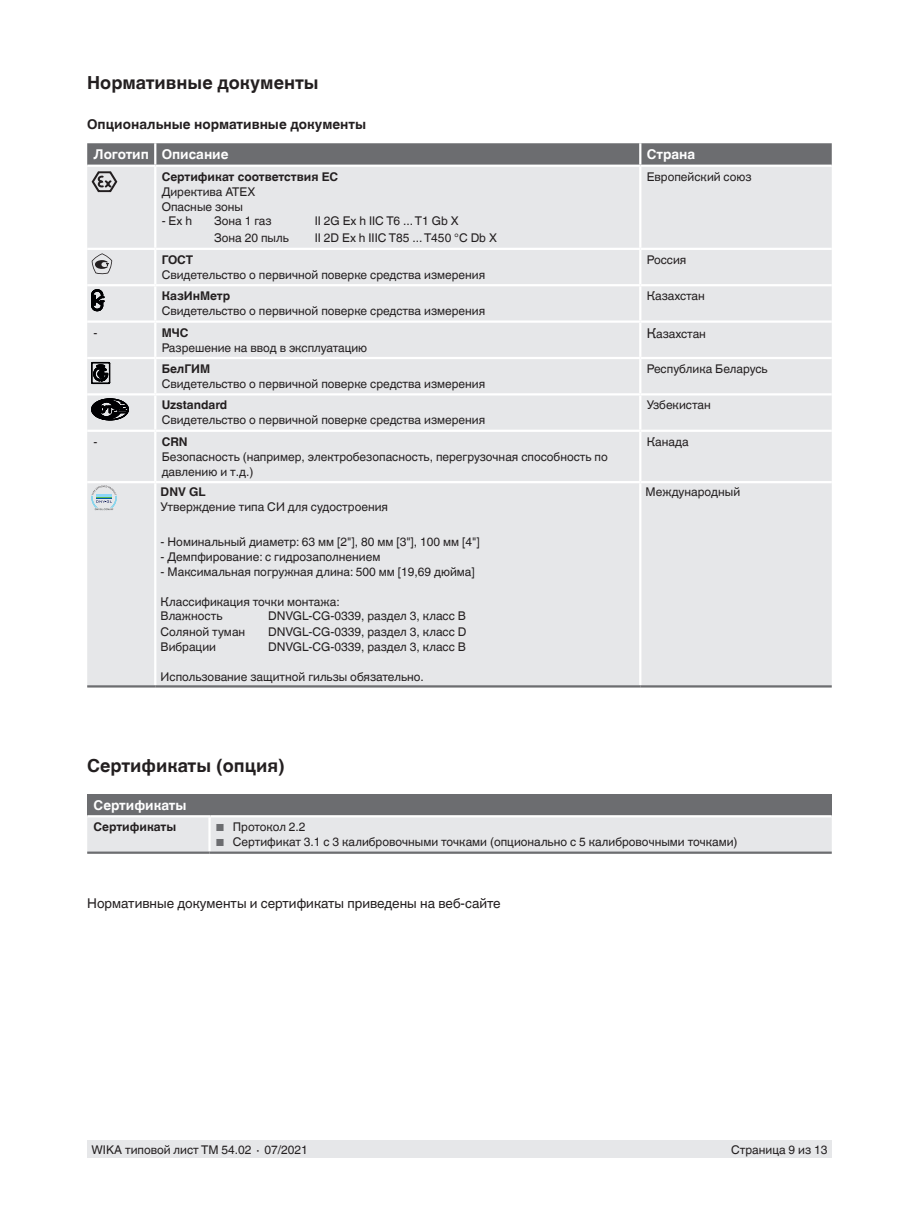
<style>
.page{position:relative;width:919px;height:1214px;background:#fff}
.page>*{position:absolute;margin:0;border:0;box-sizing:border-box;transform-origin:0 0}
.t1{font:700 18px "Helvetica World";color:#231f20}
.t2{font:13.5px "Helvetica World";color:#231f20}
.t3{font:700 13.5px "Helvetica World";color:#231f20}
.t4{font:700 13.5px "Helvetica World";color:#fff}
.t5{font:12px/15px "Helvetica World";color:#231f20}
.t6{font:700 12px "Helvetica World";color:#231f20}
.s1{font-size:13.5px}
.s2{font-size:10.2px;color:#6c6d70}
</style>
<div class="page">
<div style="left:87px;top:1140px;width:744px;height:17px;background:#e6e7e9"></div>
<div style="left:87px;top:192px;width:744px;height:493px;background:#e6e7e9"></div>
<hr style="left:155px;top:248px;width:485px;height:2px;background:#fff">
<hr style="left:155px;top:284px;width:485px;height:2px;background:#fff">
<hr style="left:155px;top:429px;width:485px;height:3px;background:#fff">
<hr style="left:155px;top:481px;width:485px;height:2px;background:#fff">
<hr style="left:154px;top:286px;width:2px;height:34px;background:#fff">
<hr style="left:639px;top:286px;width:2px;height:34px;background:#fff">
<hr style="left:154px;top:359px;width:2px;height:34px;background:#fff">
<hr style="left:639px;top:359px;width:2px;height:34px;background:#fff">
<hr style="left:155px;top:393px;width:485px;height:2px;background:#fff">
<hr style="left:640px;top:393px;width:191px;height:2px;background:#fff">
<hr style="left:87px;top:393px;width:68px;height:2px;background:#fff">
<hr style="left:87px;top:357px;width:68px;height:2px;background:#fff">
<hr style="left:155px;top:357px;width:485px;height:2px;background:#fff">
<hr style="left:640px;top:357px;width:191px;height:2px;background:#fff">
<hr style="left:87px;top:320px;width:68px;height:3px;background:#fff">
<hr style="left:155px;top:320px;width:485px;height:3px;background:#fff">
<hr style="left:154px;top:323px;width:2px;height:34px;background:#fff">
<hr style="left:640px;top:320px;width:191px;height:3px;background:#fff">
<hr style="left:639px;top:323px;width:2px;height:34px;background:#fff">
<hr style="left:154px;top:395px;width:2px;height:34px;background:#fff">
<hr style="left:639px;top:395px;width:2px;height:34px;background:#fff">
<hr style="left:154px;top:483px;width:2px;height:202px;background:#fff">
<hr style="left:639px;top:483px;width:2px;height:202px;background:#fff">
<hr style="left:87px;top:284px;width:68px;height:2px;background:#fff">
<hr style="left:87px;top:429px;width:68px;height:3px;background:#fff">
<hr style="left:640px;top:284px;width:191px;height:2px;background:#fff">
<hr style="left:640px;top:429px;width:191px;height:3px;background:#fff">
<hr style="left:640px;top:248px;width:191px;height:2px;background:#fff">
<hr style="left:640px;top:481px;width:191px;height:2px;background:#fff">
<hr style="left:87px;top:248px;width:68px;height:2px;background:#fff">
<hr style="left:87px;top:481px;width:68px;height:2px;background:#fff">
<hr style="left:639px;top:167px;width:2px;height:81px;background:#fff">
<hr style="left:154px;top:167px;width:2px;height:81px;background:#fff">
<hr style="left:87px;top:685px;width:68px;height:2px;background:#6c6d70">
<hr style="left:155px;top:685px;width:485px;height:2px;background:#6c6d70">
<hr style="left:640px;top:685px;width:191px;height:2px;background:#6c6d70">
<hr style="left:639px;top:250px;width:2px;height:34px;background:#fff">
<hr style="left:639px;top:432px;width:2px;height:49px;background:#fff">
<hr style="left:154px;top:250px;width:2px;height:34px;background:#fff">
<hr style="left:154px;top:432px;width:2px;height:49px;background:#fff">
<div style="left:161px;top:611px;width:352px;height:40px;background:#e6e7e9"></div>
<div style="left:87px;top:794px;width:744px;height:22px;background:#6c6d70"></div>
<div style="left:87px;top:817px;width:744px;height:34px;background:#e6e7e9"></div>
<hr style="left:87px;top:815px;width:124px;height:2px;background:#fff">
<hr style="left:211px;top:815px;width:620px;height:2px;background:#fff">
<hr style="left:208px;top:817px;width:3px;height:34px;background:#fff">
<hr style="left:87px;top:851px;width:122px;height:2px;background:#6c6d70">
<hr style="left:209px;top:851px;width:622px;height:2px;background:#6c6d70">
<svg style="left:87px;top:143px;width:744px;height:49px;background:#b1b2b4"></svg>
<svg style="left:92px;top:253px;width:20px;height:21px"></svg>
<svg style="left:91px;top:289px;width:13px;height:22px"></svg>
<svg style="left:91px;top:362px;width:19px;height:22px"></svg>
<svg style="left:91px;top:399px;width:37px;height:21px"></svg>
<svg style="left:91px;top:485px;width:26px;height:26px"></svg>
<h1 class="t1" style="left:87px;top:73px;width:233px">Нормативные документы</h1>
<p class="t3" style="left:87px;top:116px;width:280px">Опциональные нормативные документы</p>
<p class="t4" style="left:94px;top:147px;width:136px">Логотип Описание</p>
<p class="t4" style="left:646px;top:147px;width:50px">Страна</p>
<p class="t6" style="left:162px;top:169px;width:178px">Сертификат соответствия ЕС</p>
<p class="t5" style="left:162px;top:184px;width:95px">Директива ATEX<br>Опасные зоны</p>
<p class="t5" style="left:162px;top:214px;width:32px">- Ex h</p>
<p class="t5" style="left:214px;top:214px;width:59px">Зона 1 газ</p>
<p class="t5" style="left:315px;top:214px;width:145px">II 2G Ex h IIC T6 ... T1 Gb X</p>
<p class="t5" style="left:214px;top:231px;width:76px">Зона 20 пыль</p>
<p class="t5" style="left:315px;top:231px;width:184px">II 2D Ex h IIIC T85 ... T450 °C Db X</p>
<p class="t5" style="left:646px;top:169px;width:106px">Европейский союз</p>
<p class="t6" style="left:162px;top:253px;width:33px">ГОСТ</p>
<p class="t5" style="left:162px;top:267px;width:325px">Свидетельство о первичной поверке средства измерения</p>
<p class="t5" style="left:646px;top:252px;width:41px">Россия</p>
<p class="t6" style="left:162px;top:289px;width:70px">КазИнМетр</p>
<p class="t5" style="left:162px;top:303px;width:325px">Свидетельство о первичной поверке средства измерения</p>
<p class="t5" style="left:646px;top:288px;width:60px">Казахстан</p>
<p class="t5" style="left:94px;top:325px;width:5px">-</p>
<p class="t6" style="left:162px;top:325px;width:28px">МЧС</p>
<p class="t5" style="left:162px;top:340px;width:207px">Разрешение на ввод в эксплуатацию</p>
<p class="t5" style="left:646px;top:326px;width:61px"><span class="s1">К</span>азахстан</p>
<p class="t6" style="left:162px;top:362px;width:50px">БелГИМ</p>
<p class="t5" style="left:162px;top:376px;width:325px">Свидетельство о первичной поверке средства измерения</p>
<p class="t5" style="left:646px;top:361px;width:122px">Республика Беларусь</p>
<p class="t6" style="left:162px;top:398px;width:67px">Uzstandard</p>
<p class="t5" style="left:162px;top:413px;width:325px">Свидетельство о первичной поверке средства измерения</p>
<p class="t5" style="left:646px;top:398px;width:65px">Узбекистан</p>
<p class="t5" style="left:94px;top:434px;width:5px">-</p>
<p class="t6" style="left:162px;top:434px;width:27px">CRN</p>
<p class="t5" style="left:162px;top:449px;width:447px">Безопасность (например, электробезопасность, перегрузочная способность по давлению и т.д.)</p>
<p class="t5" style="left:646px;top:434px;width:43px">Канада</p>
<p class="t6" style="left:161px;top:485px;width:47px">DNV GL</p>
<p class="t5" style="left:161px;top:499px;width:229px">Утверждение типа СИ для судостроения</p>
<p class="t5" style="left:161px;top:534px;width:320px">- Номинальный диаметр: 63 мм [2"], 80 мм [3"], 100 мм [4"]</p>
<p class="t5" style="left:161px;top:549px;width:221px">- Демпфирование: с гидрозаполнением</p>
<p class="t5" style="left:161px;top:564px;width:316px">- Максимальная погружная длина: 500 мм [19,69 дюйма]</p>
<p class="t5" style="left:161px;top:594px;width:181px;line-height:14.5px">Классификация точки монтажа:<br>Влажность</p>
<p class="t5" style="left:268px;top:608px;width:199px">DNVGL-CG-0339, раздел 3, класс B</p>
<p class="t5" style="left:645px;top:484px;width:96px">Международный</p>
<p class="t5" style="left:161px;top:624px;width:86px">Соляной туман</p>
<p class="t5" style="left:268px;top:624px;width:200px">DNVGL-CG-0339, раздел 3, класс D</p>
<p class="t5" style="left:161px;top:639px;width:57px">Вибрации</p>
<p class="t5" style="left:268px;top:639px;width:199px">DNVGL-CG-0339, раздел 3, класс B</p>
<p class="t5" style="left:161px;top:669px;width:265px">Использование защитной гильзы обязательно.</p>
<h1 class="t1" style="left:87px;top:755px;width:199px">Сертификаты (опция)</h1>
<p class="t4" style="left:94px;top:797px;width:94px">Сертификаты</p>
<p class="t6" style="left:94px;top:820px;width:84px">Сертификаты</p>
<p class="t5" style="left:216px;top:819px;width:91px"><span class="s2">■</span> Протокол 2.2</p>
<p class="t5" style="left:216px;top:834px;width:523px"><span class="s2">■</span> Сертификат 3.1 с 3 калибровочными точками (опционально с 5 калибровочными точками)</p>
<p class="t2" style="left:87px;top:895px;width:415px">Нормативные документы и сертификаты приведены на веб-сайте</p>
<p class="t5" style="left:91px;top:1142px;width:218px">WIKA типовой лист TM 54.02 ∙ 07/2021</p>
<p class="t5" style="left:731px;top:1142px;width:98px">Страница 9 из 13</p>
</div>
